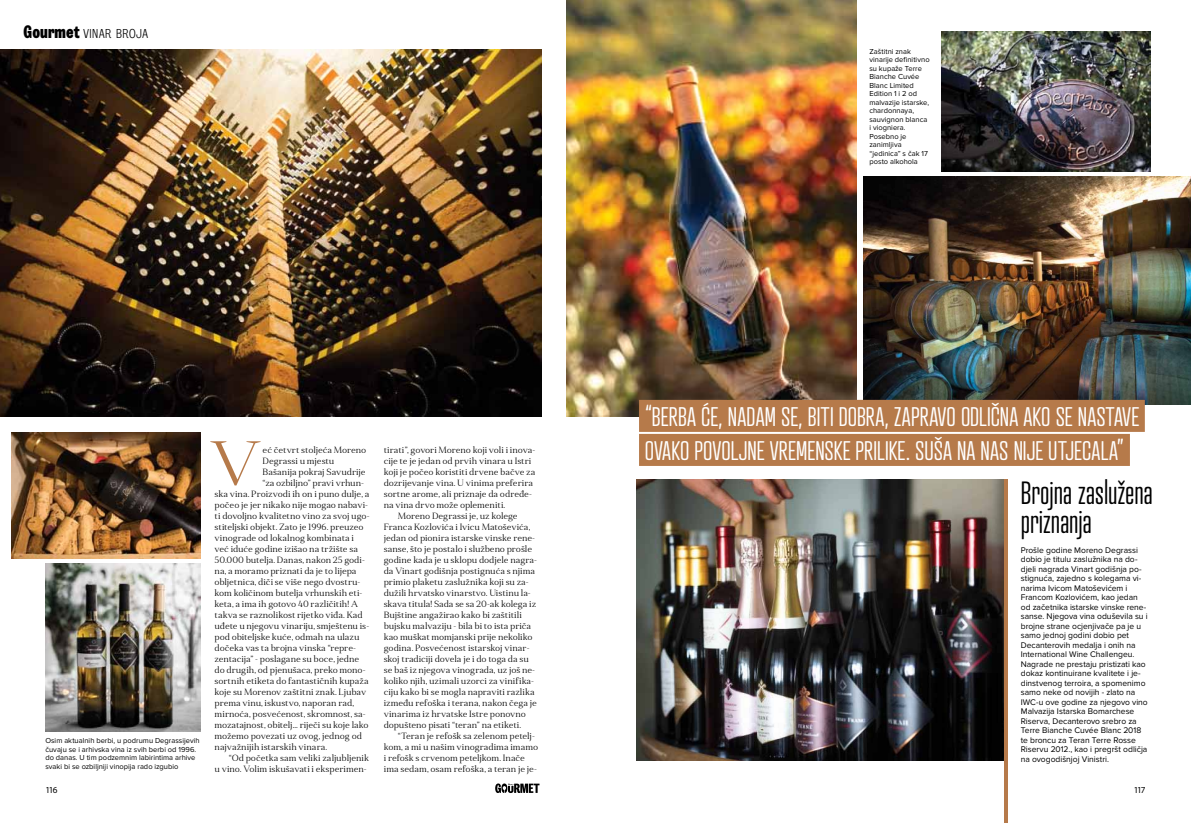
<style>
.page{position:relative;width:1191px;height:823px;background:#fff}
.page>*{position:absolute;margin:0;border:0;box-sizing:border-box;transform-origin:0 0}
.t1{font:200 88.3px "Anglecia Pro Display";color:#b67a4a}
.t2{font:300 31.1px/29.4px "Atrament Std";color:#000}
.t3{font:300 26px/34px "Atrament Std";letter-spacing:.005em;color:#fff}
.t4{font:18px "Trivia Grotesk N1";color:#000}
.t5{font:9.2px "Myriad Pro";letter-spacing:-.125em;color:#000}
.t6{font:300 9px "Anglecia Pro Text";letter-spacing:-.01em;color:#000}
.t7{font:8.5px/9.5px "Proxima Nova";color:#000}
.t8{font:7.5px/8.5px "Proxima Nova";letter-spacing:.005em;color:#000}
.s1{font-family:"Trivia Grotesk N6"}
</style>
<div class="page">
<svg style="left:495px;top:783px;width:44px;height:9px"></svg>
<img style="left:566px;top:0;width:290px;height:416px">
<img style="left:636px;top:479px;width:367px;height:281px">
<img style="left:0;top:50px;width:541px;height:366px">
<svg style="left:1003px;top:479px;width:4px;height:343px"></svg>
<img style="left:863px;top:176px;width:328px;height:228px">
<img style="left:45px;top:563px;width:155px;height:168px">
<img style="left:11px;top:432px;width:189px;height:126px">
<img style="left:941px;top:32px;width:209px;height:139px">
<div style="left:639px;top:399px;width:505px;height:32px;background:#b67a4a"></div>
<div style="left:639px;top:433px;width:491px;height:32px;background:#b67a4a"></div>
<h3 class="t4" style="left:24px;top:22px;width:126px"><span class="s1">Gourmet</span> vinar broja</h3>
<p class="t8" style="left:45px;top:736px;width:156px">Osim aktualnih berbi, u podrumu Degrassijevih čuvaju se i arhivska vina iz svih berbi od 1996. do danas. U tim podzemnim labirintima arhive svaki bi se ozbiljniji vinopija rado izgubio</p>
<h1 class="t1" style="left:209px;top:399px;width:54px">v</h1>
<p class="t6" style="left:262px;top:444px;width:105px">eć četvrt stoljeća Moreno</p>
<p class="t6" style="left:262px;top:455px;width:73px">Degrassi u mjestu</p>
<p class="t6" style="left:262px;top:466px;width:105px">Bašanija pokraj Savudrije</p>
<p class="t6" style="left:262px;top:477px;width:103px">“za ozbiljno” pravi vrhun-</p>
<p class="t6" style="left:214px;top:488px;width:156px">ska vina. Proizvodi ih on i puno dulje, a</p>
<p class="t6" style="left:214px;top:499px;width:155px">počeo je jer nikako nije mogao nabavi-</p>
<p class="t6" style="left:214px;top:510px;width:156px">ti dovoljno kvalitetno vino za svoj ugo-</p>
<p class="t6" style="left:214px;top:521px;width:151px">stiteljski objekt. Zato je 1996. preuzeo</p>
<p class="t6" style="left:214px;top:532px;width:141px">vinograde od lokalnog kombinata i</p>
<p class="t6" style="left:214px;top:543px;width:145px">već iduće godine izišao na tržište sa</p>
<p class="t6" style="left:214px;top:554px;width:152px">50.000 butelja. Danas, nakon 25 godi-</p>
<p class="t6" style="left:214px;top:565px;width:144px">na, a moramo priznati da je to lijepa</p>
<p class="t6" style="left:214px;top:576px;width:147px">obljetnica, diči se više nego dvostru-</p>
<p class="t6" style="left:214px;top:587px;width:149px">kom količinom butelja vrhunskih eti-</p>
<p class="t6" style="left:214px;top:598px;width:145px">keta, a ima ih gotovo 40 različitih! A</p>
<p class="t6" style="left:214px;top:609px;width:150px">takva se raznolikost rijetko viđa. Kad</p>
<p class="t6" style="left:214px;top:620px;width:156px">uđete u njegovu vinariju, smještenu is-</p>
<p class="t6" style="left:214px;top:631px;width:146px">pod obiteljske kuće, odmah na ulazu</p>
<p class="t6" style="left:214px;top:642px;width:143px">dočeka vas ta brojna vinska “repre-</p>
<p class="t6" style="left:214px;top:653px;width:146px">zentacija” - poslagane su boce, jedne</p>
<p class="t6" style="left:214px;top:664px;width:152px">do drugih, od pjenušaca, preko mono-</p>
<p class="t6" style="left:214px;top:675px;width:156px">sortnih etiketa do fantastičnih kupaža</p>
<p class="t6" style="left:214px;top:686px;width:153px">koje su Morenov zaštitni znak. Ljubav</p>
<p class="t6" style="left:214px;top:697px;width:141px">prema vinu, iskustvo, naporan rad,</p>
<p class="t6" style="left:214px;top:708px;width:153px">mirnoća, posvećenost, skromnost, sa-</p>
<p class="t6" style="left:214px;top:719px;width:156px">mozatajnost, obitelj... riječi su koje lako</p>
<p class="t6" style="left:214px;top:730px;width:149px">možemo povezati uz ovog, jednog od</p>
<p class="t6" style="left:214px;top:741px;width:114px">najvažnijih istarskih vinara.</p>
<p class="t6" style="left:229px;top:752px;width:142px">“Od početka sam veliki zaljubljenik</p>
<p class="t6" style="left:214px;top:763px;width:154px">u vino. Volim iskušavati i eksperimen-</p>
<p class="t6" style="left:384px;top:444px;width:153px">tirati”, govori Moreno koji voli i inova-</p>
<p class="t6" style="left:384px;top:455px;width:149px">cije te je jedan od prvih vinara u Istri</p>
<p class="t6" style="left:384px;top:466px;width:153px">koji je počeo koristiti drvene bačve za</p>
<p class="t6" style="left:384px;top:477px;width:151px">dozrijevanje vina. U vinima preferira</p>
<p class="t6" style="left:384px;top:488px;width:150px">sortne arome, ali priznaje da određe-</p>
<p class="t6" style="left:384px;top:499px;width:123px">na vina drvo može oplemeniti.</p>
<p class="t6" style="left:398px;top:510px;width:121px">Moreno Degrassi je, uz kolege</p>
<p class="t6" style="left:384px;top:521px;width:148px">Franca Kozlovića i Ivicu Matoševića,</p>
<p class="t6" style="left:384px;top:532px;width:153px">jedan od pionira istarske vinske rene-</p>
<p class="t6" style="left:384px;top:543px;width:150px">sanse, što je postalo i službeno prošle</p>
<p class="t6" style="left:384px;top:554px;width:155px">godine kada je u sklopu dodjele nagra-</p>
<p class="t6" style="left:384px;top:565px;width:153px">da Vinart godišnja postignuća s njima</p>
<p class="t6" style="left:384px;top:576px;width:146px">primio plaketu zaslužnika koji su za-</p>
<p class="t6" style="left:384px;top:587px;width:148px">dužili hrvatsko vinarstvo. Uistinu la-</p>
<p class="t6" style="left:384px;top:598px;width:154px">skava titula! Sada se sa 20-ak kolega iz</p>
<p class="t6" style="left:384px;top:609px;width:140px">Bujštine angažirao kako bi zaštitili</p>
<p class="t6" style="left:384px;top:620px;width:149px">bujsku malvaziju - bila bi to ista priča</p>
<p class="t6" style="left:384px;top:631px;width:150px">kao muškat momjanski prije nekoliko</p>
<p class="t6" style="left:384px;top:642px;width:147px">godina. Posvećenost istarskoj vinar-</p>
<p class="t6" style="left:384px;top:653px;width:147px">skoj tradiciji dovela je i do toga da su</p>
<p class="t6" style="left:384px;top:664px;width:153px">se baš iz njegova vinograda, uz još ne-</p>
<p class="t6" style="left:384px;top:675px;width:152px">koliko njih, uzimali uzorci za vinifika-</p>
<p class="t6" style="left:384px;top:686px;width:152px">ciju kako bi se mogla napraviti razlika</p>
<p class="t6" style="left:384px;top:697px;width:155px">između refoška i terana, nakon čega je</p>
<p class="t6" style="left:384px;top:708px;width:144px">vinarima iz hrvatske Istre ponovno</p>
<p class="t6" style="left:384px;top:719px;width:139px">dopušteno pisati “teran” na etiketi.</p>
<p class="t6" style="left:398px;top:730px;width:138px">“Teran je refošk sa zelenom petelj-</p>
<p class="t6" style="left:384px;top:741px;width:156px">kom, a mi u našim vinogradima imamo</p>
<p class="t6" style="left:384px;top:752px;width:143px">i refošk s crvenom peteljkom. Inače</p>
<p class="t6" style="left:384px;top:763px;width:155px">ima sedam, osam refoška, a teran je je-</p>
<p class="t8" style="left:869px;top:47px;width:62px">Zaštitni znak vinarije definitivno su kupaže Terre<br>Bianche Cuvée<br>Blanc Limited<br>Edition 1 i 2 od malvazije istarske, chardonnaya, sauvignon blanca i viogniera.<br>Posebno je zanimljiva “jedinica” s čak 17 posto alkohola</p>
<h3 class="t3" style="left:644px;top:398px;width:496px">“BERBA ĆE, NADAM SE, BITI DOBRA, ZAPRAVO ODLIČNA AKO SE NASTAVE<br>OVAKO POVOLJNE VREMENSKE PRILIKE. SUŠA NA NAS NIJE UTJECALA”</h3>
<h2 class="t2" style="left:1020px;top:477px;width:134px">BROJNA ZASLUŽENA<br>PRIZNANJA</h2>
<p class="t7" style="left:1020px;top:545px;width:128px">Prošle godine Moreno Degrassi dobio je titulu zaslužnika na do&shy;djeli nagrada Vinart godišnja po&shy;stignuća, zajedno s kolegama vi&shy;narima Ivicom Matoševićem i<br>Francom Kozlovićem, kao jedan od začetnika istarske vinske rene&shy;sanse. Njegova vina oduševila su i brojne strane ocjenjivače pa je u samo jednoj godini dobio pet<br>Decanterovih medalja i onih na<br>International Wine Challengeu.<br>Nagrade ne prestaju pristizati kao dokaz kontinuirane kvalitete i je&shy;dinstvenog terroira, a spomenimo samo neke od novijih - zlato na<br>IWC-u ove godine za njegovo vino<br>Malvazija Istarska Bomarchese<br>Riserva, Decanterovo srebro za<br>Terre Bianche Cuvée Blanc 2018 te broncu za Teran Terre Rosse<br>Riservu 2012., kao i pregršt odličja na ovogodišnjoj Vinistri.</p>
<p class="t5" style="left:45px;top:783px;width:14px">116</p>
<p class="t5" style="left:1133px;top:783px;width:13px">117</p>
</div>
